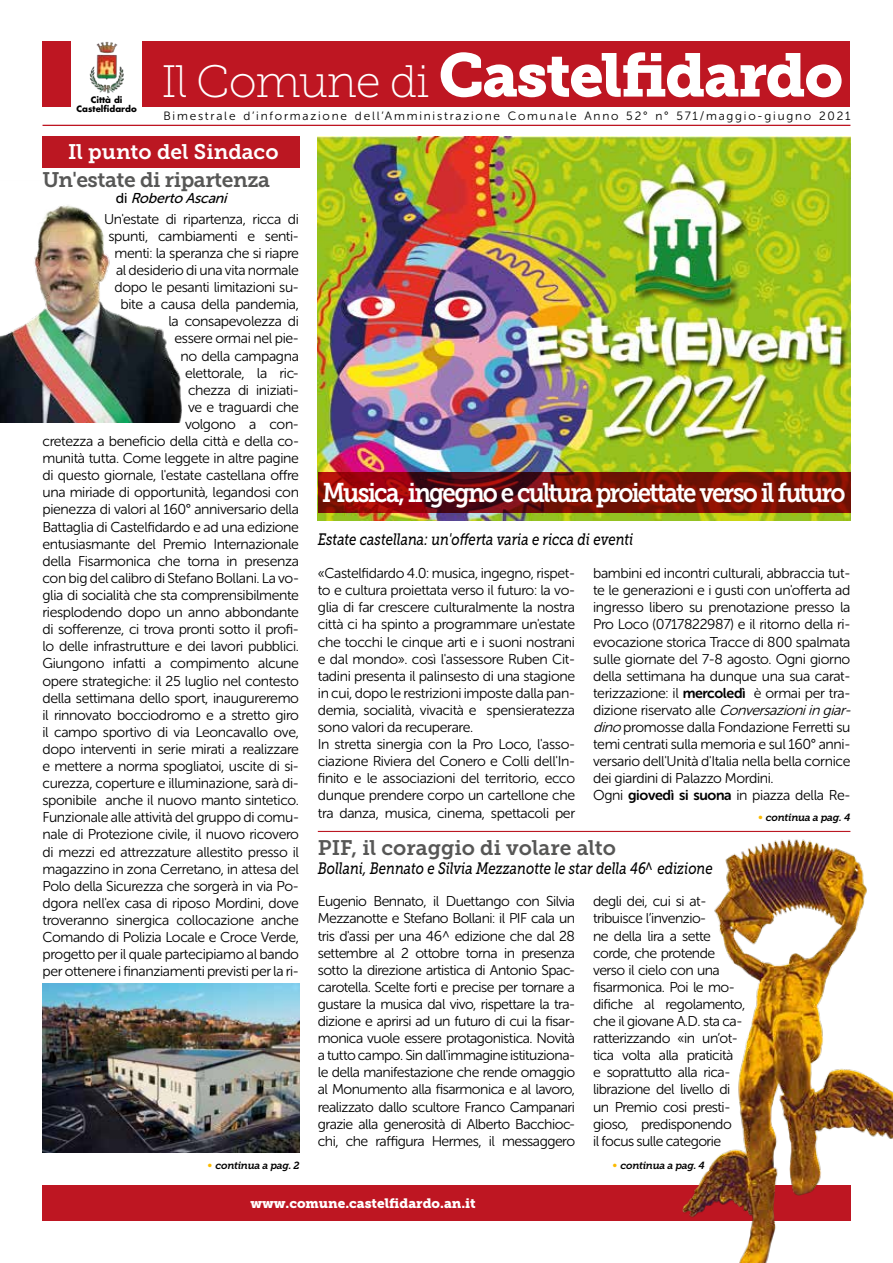
<style>
.page{position:relative;width:893px;height:1263px;background:#fff}
.page>*{position:absolute;margin:0;border:0;box-sizing:border-box;transform-origin:0 0}
.t1{font:60.9px "Museo Slab 900";letter-spacing:-.025em;color:#fff}
.t2{font:27px "Museo Slab 700";letter-spacing:-.075em;color:#fff;scale:.89 1}
.t3{font:21px "Museo Slab 700";letter-spacing:-.005em;color:#575756}
.t4{font:21px "Museo Slab 700";color:#fff}
.t5{font:italic 16.5px "Museo Slab 500";color:#000;scale:.8 1}
.t6{font:14.25px/17.1px "Museo Sans Rounded 300";letter-spacing:-.025em;color:#000}
.t7{font:italic 14.25px "Museo Sans Rounded 500";color:#000}
.t8{font:13.5px "Museo Slab 900";color:#fff}
.t9{font:12px "Museo Sans Rounded 300";letter-spacing:.15em;color:#000}
.t10{font:italic 10.35px "Museo Slab 700";letter-spacing:-.03em;color:#000}
.t11{font:700 8.55px/9.4px "Futura";color:#000;text-align:center}
.s1{font-family:"Museo Slab 100";font-size:45.3px}
.s2{font-style:normal}
.s3{font-family:"Museo Sans Rounded 300";font-style:normal;font-size:12.3px;color:#fbba00}
.s4{font-family:"Museo Sans Rounded 700"}
.s5{font-style:italic}
</style>
<div class="page">
<img style="left:318px;top:136px;width:532px;height:385px">
<div style="left:43px;top:41px;width:807px;height:66px;background:#be1622"></div>
<div style="left:43px;top:1185px;width:808px;height:35px;background:#be1622"></div>
<hr style="left:43px;top:125px;width:807px;height:1px;background:#be1622">
<div style="left:43px;top:136px;width:257px;height:31px;background:#bb1722"></div>
<div style="left:72px;top:28px;width:70px;height:88px;background:#fff"></div>
<img style="left:89px;top:41px;width:35px;height:53px">
<svg style="left:318px;top:472px;width:532px;height:40px;background:#770d08"></svg>
<img style="left:0;top:205px;width:182px;height:217px">
<hr style="left:318px;top:831px;width:532px;height:1px;background:#bb1722">
<img style="left:42px;top:983px;width:258px;height:169px">
<img style="left:655px;top:830px;width:238px;height:433px">
<p class="t11" style="left:77px;top:95px;width:62px">Città di<br>Castelfidardo</p>
<h1 class="t1" style="left:161px;top:40px;width:683px"><span class="s1">Il Comune di</span> Castelfidardo</h1>
<p class="t9" style="left:163px;top:109px;width:688px">Bimestrale d’informazione dell’Amministrazione Comunale Anno 52° n° 571/maggio-giugno 2021</p>
<h3 class="t4" style="left:68px;top:140px;width:212px">Il punto del Sindaco</h3>
<h3 class="t3" style="left:42px;top:168px;width:229px">Un'estate di ripartenza</h3>
<p class="t6" style="left:42px;top:210px;width:258px;text-align:right">Un'estate di ripartenza, ricca di<br>spunti, cambiamenti e senti-<br>menti: la speranza che si riapre<br>al desiderio di una vita normale<br>dopo le pesanti limitazioni su-<br>bite a causa della pandemia,<br>la consapevolezza di<br>essere ormai nel pie-<br>no della campagna<br>elettorale, la ric-<br>chezza di iniziati-<br>ve e traguardi che<br>volgono a con-<br>cretezza a beneficio della città e della co&shy;munità tutta. Come leggete in altre pagine di questo giornale, l'estate castellana offre una miriade di opportunità, legandosi con pienezza di valori al 160° anniversario della Battaglia di Castelfidardo e ad una edizione entusiasmante del Premio Internazionale della Fisarmonica che torna in presenza con big del calibro di Stefano Bollani. La vo&shy;glia di socialità che sta comprensibilmente riesplodendo dopo un anno abbondante di sofferenze, ci trova pronti sotto il profi&shy;lo delle infrastrutture e dei lavori pubblici.<br>Giungono infatti a compimento alcune opere strategiche: il 25 luglio nel contesto della settimana dello sport, inaugureremo il rinnovato bocciodromo e a stretto giro il campo sportivo di via Leoncavallo ove, dopo interventi in serie mirati a realizzare e mettere a norma spogliatoi, uscite di si&shy;curezza, coperture e illuminazione, sarà di&shy;sponibile anche il nuovo manto sintetico.<br>Funzionale alle attività del gruppo di comu&shy;nale di Protezione civile, il nuovo ricovero di mezzi ed attrezzature allestito presso il magazzino in zona Cerretano, in attesa del Polo della Sicurezza che sorgerà in via Po&shy;dgora nell'ex casa di riposo Mordini, dove troveranno sinergica collocazione anche Comando di Polizia Locale e Croce Verde, progetto per il quale partecipiamo al bando per ottenere i finanziamenti previsti per la ri-</p>
<p class="t7" style="left:116px;top:190px;width:117px"><span class="s2">d i</span> Roberto Ascani</p>
<p class="t10" style="left:208px;top:1159px;width:94px"><span class="s3">•</span> continua a pag. 2</p>
<h2 class="t2" style="left:322px;top:477px;width:590px">Musica, ingegno e cultura proiettate verso il futuro</h2>
<p class="t5" style="left:318px;top:531px;width:396px">Estate castellana: un'offerta varia e ricca di eventi</p>
<p class="t6" style="left:318px;top:565px;width:259px">«Castelfidardo 4.0: musica, ingegno, rispet&shy;to e cultura proiettata verso il futuro: la vo&shy;glia di far crescere culturalmente la nostra città ci ha spinto a programmare un'estate che tocchi le cinque arti e i suoni nostrani e dal mondo». così l'assessore Ruben Cit&shy;tadini presenta il palinsesto di una stagione in cui, dopo le restrizioni imposte dalla pan&shy;demia, socialità, vivacità e spensieratezza sono valori da recuperare.<br>In stretta sinergia con la Pro Loco, l'asso&shy;ciazione Riviera del Conero e Colli dell'In&shy;finito e le associazioni del territorio, ecco dunque prendere corpo un cartellone che tra danza, musica, cinema, spettacoli per</p>
<p class="t6" style="left:593px;top:565px;width:263px">bambini ed incontri culturali, abbraccia tut&shy;te le generazioni e i gusti con un'offerta ad ingresso libero su prenotazione presso la Pro Loco (0717822987) e il ritorno della ri&shy;evocazione storica Tracce di 800 spalmata sulle giornate del 7-8 agosto. Ogni giorno della settimana ha dunque una sua carat&shy;terizzazione: il <span class="s4">mercoledì</span> è ormai per tra&shy;dizione riservato alle <span class="s5">Conversazioniingiar&shy;dino</span> promosse dalla Fondazione Ferretti su temi centrati sulla memoria e sul 160° anni&shy;versario dell'Unità d'Italia nella bella cornice dei giardini di Palazzo Mordini.<br>Ogni <span class="s4">giovedì si suona</span> in piazza della Re-</p>
<p class="t10" style="left:758px;top:812px;width:94px"><span class="s3">•</span> continua a pag. 4</p>
<h3 class="t3" style="left:318px;top:836px;width:300px">PIF, il coraggio di volare alto</h3>
<p class="t5" style="left:318px;top:859px;width:495px">Bollani, Bennato e Silvia Mezzanotte le star della 46^ edizione</p>
<p class="t6" style="left:318px;top:893px;width:259px;text-align:justify">Eugenio Bennato, il Duettango con Silvia Mezzanotte e Stefano Bollani: il PIF cala un tris d'assi per una 46^ edizione che dal 28 settembre al 2 ottobre torna in presenza sotto la direzione artistica di Antonio Spac&shy;carotella. Scelte forti e precise per tornare a gustare la musica dal vivo, rispettare la tra&shy;dizione e aprirsi ad un futuro di cui la fisar&shy;monica vuole essere protagonistica. Novità a tutto campo. Sin dall'immagine istituziona&shy;le della manifestazione che rende omaggio al Monumento alla fisarmonica e al lavoro, realizzato dallo scultore Franco Campanari grazie alla generosità di Alberto Bacchioc&shy;chi, che raffigura Hermes, il messaggero</p>
<p class="t6" style="left:593px;top:893px;width:154px">degli dei, cui si at&shy;tribuisce l’invenzio-<br>ne della lira a sette corde, che protende verso il cielo con una fisarmonica. Poi le mo&shy;difiche al regolamento, che il giovane A.D. sta ca&shy;ratterizzando «in un’ot&shy;tica volta alla praticità<br>e soprattutto alla rica&shy;librazione del livello di un Premio cosi presti&shy;gioso, predisponendo<br>il focus sulle categorie</p>
<p class="t10" style="left:613px;top:1159px;width:94px"><span class="s3">•</span> continua a pag. 4</p>
<p class="t8" style="left:250px;top:1195px;width:227px">www.comune.castelfidardo.an.it</p>
</div>
